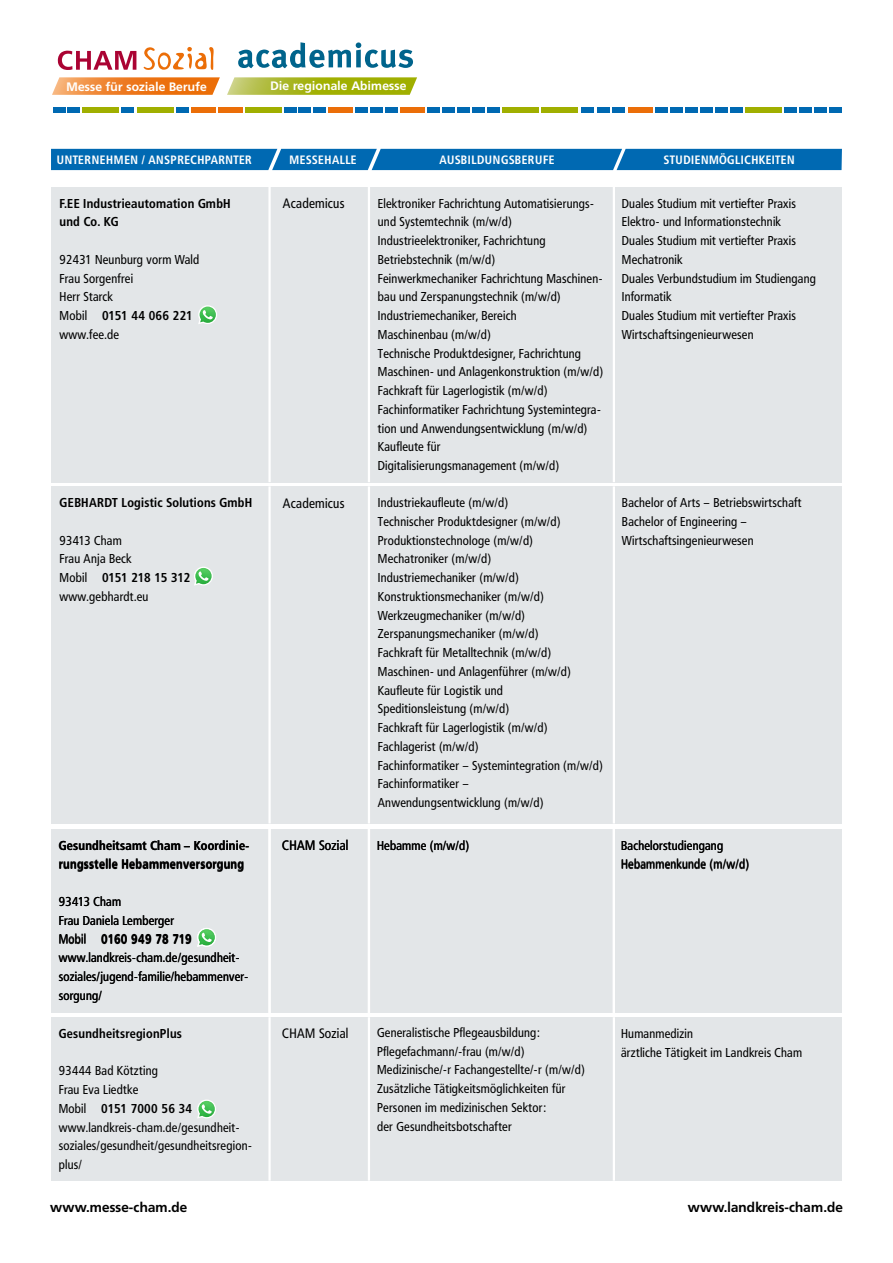
<style>
.page{position:relative;width:893px;height:1263px;background:#fff}
.page>*{position:absolute;margin:0;border:0;box-sizing:border-box;transform-origin:0 0}
.t1{font:13.5px "Frutiger Condensed BQ";letter-spacing:.02em;color:#000}
.t2{font:700 13.5px "Frutiger BQ";letter-spacing:.015em;color:#000}
.t3{font:12.75px/18.8px "Frutiger Condensed BQ";letter-spacing:.02em;color:#000}
.t4{font:700 12.75px/18.8px "Frutiger Condensed BQ";letter-spacing:.02em;color:#000}
.t5{font:700 12.15px "Frutiger BQ";letter-spacing:.02em;color:#fff}
.t6{font:700 12px "Frutiger Condensed BQ";letter-spacing:.05em;color:#fff}
.s1{font-weight:700}
</style>
<div class="page">
<div style="left:53px;top:107px;width:12px;height:6px;background:#0069b2"></div>
<div style="left:68px;top:107px;width:12px;height:6px;background:#0069b2"></div>
<div style="left:176px;top:107px;width:12px;height:6px;background:#0069b2"></div>
<div style="left:284px;top:107px;width:12px;height:6px;background:#0069b2"></div>
<div style="left:299px;top:107px;width:12px;height:6px;background:#0069b2"></div>
<div style="left:355px;top:107px;width:13px;height:6px;background:#0069b2"></div>
<div style="left:370px;top:107px;width:12px;height:6px;background:#0069b2"></div>
<div style="left:427px;top:107px;width:12px;height:6px;background:#0069b2"></div>
<div style="left:83px;top:107px;width:36px;height:6px;background:#a0af00"></div>
<div style="left:122px;top:107px;width:12px;height:6px;background:#0069b2"></div>
<div style="left:137px;top:107px;width:36px;height:6px;background:#a0af00"></div>
<div style="left:191px;top:107px;width:24px;height:6px;background:#eb6e08"></div>
<div style="left:218px;top:107px;width:24px;height:6px;background:#eb6e08"></div>
<div style="left:245px;top:107px;width:36px;height:6px;background:#a0af00"></div>
<div style="left:313px;top:107px;width:13px;height:6px;background:#0069b2"></div>
<div style="left:329px;top:107px;width:24px;height:6px;background:#eb6e08"></div>
<div style="left:385px;top:107px;width:12px;height:6px;background:#0069b2"></div>
<div style="left:400px;top:107px;width:24px;height:6px;background:#eb6e08"></div>
<div style="left:442px;top:107px;width:12px;height:6px;background:#0069b2"></div>
<div style="left:457px;top:107px;width:12px;height:6px;background:#0069b2"></div>
<div style="left:472px;top:107px;width:12px;height:6px;background:#0069b2"></div>
<div style="left:487px;top:107px;width:13px;height:6px;background:#0069b2"></div>
<div style="left:502px;top:107px;width:37px;height:6px;background:#a0af00"></div>
<div style="left:541px;top:107px;width:37px;height:6px;background:#a0af00"></div>
<div style="left:582px;top:107px;width:12px;height:6px;background:#0069b2"></div>
<div style="left:597px;top:107px;width:12px;height:6px;background:#0069b2"></div>
<div style="left:612px;top:107px;width:12px;height:6px;background:#0069b2"></div>
<div style="left:628px;top:107px;width:24px;height:6px;background:#eb6e08"></div>
<div style="left:655px;top:107px;width:12px;height:6px;background:#0069b2"></div>
<div style="left:670px;top:107px;width:12px;height:6px;background:#0069b2"></div>
<div style="left:685px;top:107px;width:12px;height:6px;background:#0069b2"></div>
<div style="left:700px;top:107px;width:12px;height:6px;background:#0069b2"></div>
<div style="left:715px;top:107px;width:12px;height:6px;background:#0069b2"></div>
<div style="left:730px;top:107px;width:12px;height:6px;background:#0069b2"></div>
<div style="left:745px;top:107px;width:37px;height:6px;background:#a0af00"></div>
<div style="left:785px;top:107px;width:12px;height:6px;background:#0069b2"></div>
<div style="left:800px;top:107px;width:12px;height:6px;background:#0069b2"></div>
<div style="left:815px;top:107px;width:12px;height:6px;background:#0069b2"></div>
<div style="left:830px;top:107px;width:12px;height:6px;background:#0069b2"></div>
<svg style="left:52px;top:77px;width:168px;height:18px;background:#ef8837"></svg>
<svg style="left:227px;top:77px;width:190px;height:18px;background:#adba2b"></svg>
<svg style="left:144px;top:47px;width:70px;height:23px"></svg>
<svg style="left:58px;top:51px;width:78px;height:19px"></svg>
<svg style="left:238px;top:42px;width:175px;height:26px"></svg>
<div style="left:51px;top:149px;width:791px;height:21px;background:#0069b2"></div>
<div style="left:51px;top:486px;width:791px;height:337px;background:#e3e6e8"></div>
<hr style="left:268px;top:486px;width:3px;height:337px;background:#fff">
<hr style="left:368px;top:486px;width:2px;height:337px;background:#fff">
<hr style="left:613px;top:486px;width:2px;height:337px;background:#fff">
<svg style="left:194px;top:567px;width:19px;height:19px"></svg>
<div style="left:51px;top:1017px;width:791px;height:164px;background:#e3e6e8"></div>
<div style="left:51px;top:829px;width:791px;height:184px;background:#e3e6e8"></div>
<hr style="left:268px;top:1017px;width:3px;height:164px;background:#fff">
<hr style="left:268px;top:829px;width:3px;height:184px;background:#fff">
<hr style="left:368px;top:1017px;width:2px;height:164px;background:#fff">
<hr style="left:368px;top:829px;width:2px;height:184px;background:#fff">
<hr style="left:613px;top:1017px;width:2px;height:164px;background:#fff">
<hr style="left:613px;top:829px;width:2px;height:184px;background:#fff">
<svg style="left:197px;top:928px;width:19px;height:19px"></svg>
<svg style="left:197px;top:1099px;width:19px;height:19px"></svg>
<div style="left:51px;top:187px;width:791px;height:295px;background:#e3e6e8"></div>
<hr style="left:268px;top:187px;width:3px;height:295px;background:#fff">
<hr style="left:368px;top:187px;width:2px;height:295px;background:#fff">
<hr style="left:613px;top:187px;width:2px;height:295px;background:#fff">
<svg style="left:198px;top:305px;width:19px;height:19px"></svg>
<p class="t5" style="left:66px;top:79px;width:142px">Messe für soziale Berufe</p>
<p class="t5" style="left:271px;top:79px;width:137px">Die regionale Abimesse</p>
<p class="t6" style="left:57px;top:152px;width:196px">UNTERNEHMEN / ANSPRECHPARNTER</p>
<p class="t6" style="left:289px;top:152px;width:69px">MESSEHALLE</p>
<p class="t6" style="left:439px;top:152px;width:117px">AUSBILDUNGSBERUFE</p>
<p class="t6" style="left:664px;top:152px;width:132px">STUDIENMÖGLICHKEITEN</p>
<p class="t4" style="left:60px;top:194px;width:173px">F.EE Industrieautomation GmbH und Co. KG</p>
<p class="t3" style="left:60px;top:250px;width:141px">92431 Neunburg vorm Wald<br>Frau Sorgenfrei<br>Herr Starck<br>Mobil <span class="s1">0151 44 066 221 </span>www.fee.de</p>
<p class="t4" style="left:60px;top:493px;width:194px">GEBHARDT Logistic Solutions GmbH</p>
<p class="t3" style="left:60px;top:531px;width:132px">93413 Cham<br>Frau Anja Beck<br>Mobil <span class="s1">0151 218 15 312 </span>www.gebhardt.eu</p>
<p class="t4" style="left:59px;top:836px;width:192px">Gesundheitsamt Cham – Koordinie&shy;rungsstelle Hebammenversorgung</p>
<p class="t3" style="left:59px;top:892px;width:191px">93413 Cham<br>Frau Daniela Lemberger<br>Mobil <span class="s1">0160 949 78 719 </span>www.landkreis-cham.de/gesundheit&shy;soziales/jugend-familie/hebammenver&shy;sorgung/</p>
<p class="t4" style="left:59px;top:1024px;width:125px">GesundheitsregionPlus</p>
<p class="t3" style="left:59px;top:1061px;width:195px">93444 Bad Kötzting<br>Frau Eva Liedtke<br>Mobil <span class="s1">0151 7000 56 34 </span>www.landkreis-cham.de/gesundheit&shy;soziales/gesundheit/gesundheitsregion&shy;plus/</p>
<p class="t1" style="left:283px;top:195px;width:63px">Academicus</p>
<p class="t3" style="left:378px;top:194px;width:227px">Elektroniker Fachrichtung Automatisierungs&shy;und Systemtechnik (m/w/d)<br>Industrieelektroniker, Fachrichtung Betriebstechnik (m/w/d)<br>Feinwerkmechaniker Fachrichtung Maschinen&shy;bau und Zerspanungstechnik (m/w/d)<br>Industriemechaniker, Bereich<br>Maschinenbau (m/w/d)<br>Technische Produktdesigner, Fachrichtung Maschinen- und Anlagenkonstruktion (m/w/d)<br>Fachkraft für Lagerlogistik (m/w/d)<br>Fachinformatiker Fachrichtung Systemintegra&shy;tion und Anwendungsentwicklung (m/w/d)<br>Kaufleute für<br>Digitalisierungsmanagement (m/w/d)</p>
<p class="t3" style="left:622px;top:194px;width:195px">Duales Studium mit vertiefter Praxis<br>Elektro- und Informationstechnik<br>Duales Studium mit vertiefter Praxis<br>Mechatronik<br>Duales Verbundstudium im Studiengang<br>Informatik<br>Duales Studium mit vertiefter Praxis<br>Wirtschaftsingenieurwesen</p>
<p class="t1" style="left:283px;top:494px;width:63px">Academicus</p>
<p class="t3" style="left:378px;top:493px;width:226px">Industriekaufleute (m/w/d)<br>Technischer Produktdesigner (m/w/d)<br>Produktionstechnologe (m/w/d)<br>Mechatroniker (m/w/d)<br>Industriemechaniker (m/w/d)<br>Konstruktionsmechaniker (m/w/d)<br>Werkzeugmechaniker (m/w/d)<br>Zerspanungsmechaniker (m/w/d)<br>Fachkraft für Metalltechnik (m/w/d)<br>Maschinen- und Anlagenführer (m/w/d)<br>Kaufleute für Logistik und<br>Speditionsleistung (m/w/d)<br>Fachkraft für Lagerlogistik (m/w/d)<br>Fachlagerist (m/w/d)<br>Fachinformatiker – Systemintegration (m/w/d)<br>Fachinformatiker –<br>Anwendungsentwicklung (m/w/d)</p>
<p class="t3" style="left:622px;top:493px;width:181px">Bachelor of Arts – Betriebswirtschaft<br>Bachelor of Engineering –<br>Wirtschaftsingenieurwesen</p>
<p class="t1" style="left:282px;top:837px;width:68px">CHAM Sozial</p>
<p class="t3" style="left:377px;top:836px;width:94px">Hebamme (m/w/d)</p>
<p class="t3" style="left:621px;top:836px;width:130px">Bachelorstudiengang<br>Hebammenkunde (m/w/d)</p>
<p class="t1" style="left:282px;top:1025px;width:68px">CHAM Sozial</p>
<p class="t3" style="left:377px;top:1023px;width:209px">Generalistische Pflegeausbildung:<br>Pflegefachmann/-frau (m/w/d)<br>Medizinische/-r Fachangestellte/-r (m/w/d)<br>Zusätzliche Tätigkeitsmöglichkeiten für Personen im medizinischen Sektor:<br>der Gesundheitsbotschafter</p>
<p class="t3" style="left:621px;top:1024px;width:182px">Humanmedizin<br>ärztliche Tätigkeit im Landkreis Cham</p>
<p class="t2" style="left:50px;top:1199px;width:138px">www.messe-cham.de</p>
<p class="t2" style="left:688px;top:1199px;width:156px">www.landkreis-cham.de</p>
</div>
